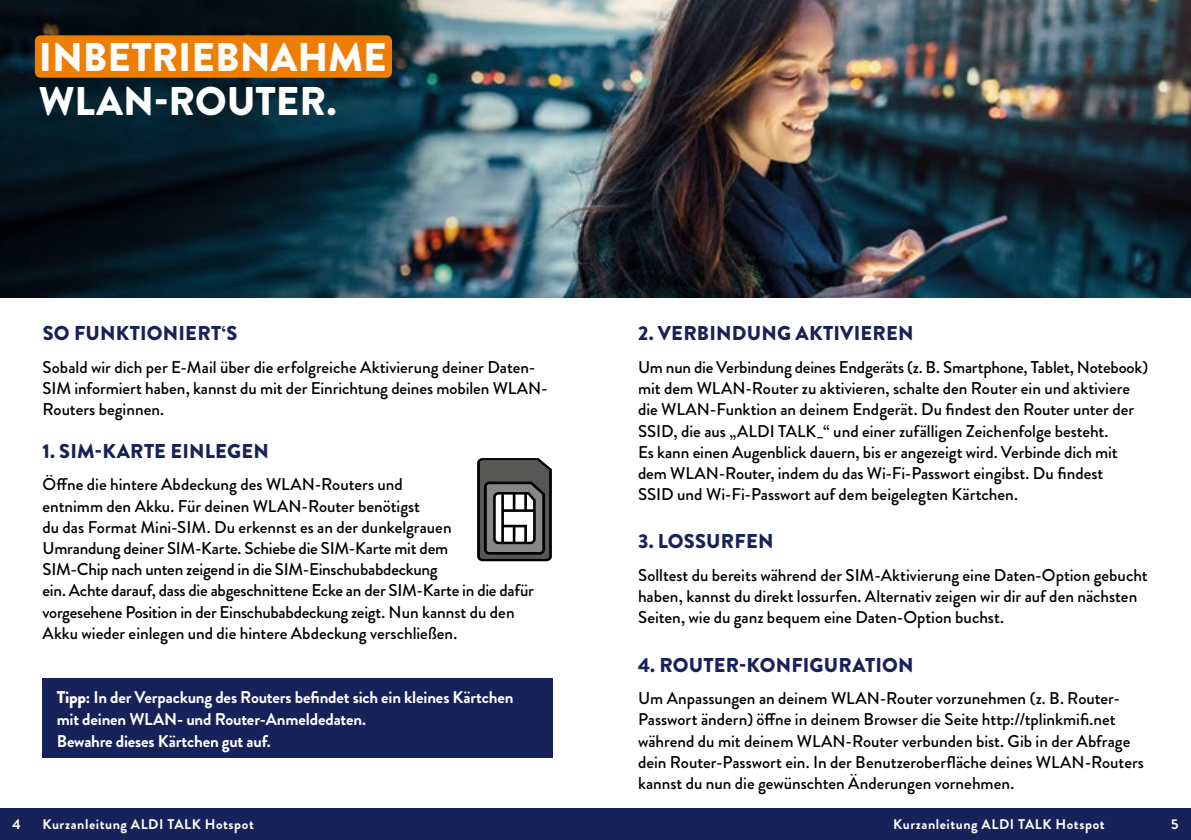
<style>
.page{position:relative;width:1191px;height:840px;background:#fff}
.page>*{position:absolute;margin:0;border:0;box-sizing:border-box;transform-origin:0 0}
.t1{font:900 40px/44px "Brandon Grotesque";color:#fff}
.t2{font:900 20px "Brandon Grotesque";letter-spacing:.01em;color:#162259}
.t3{font:500 17px/21.2px "Brandon Grotesque";color:#000}
.t4{font:700 17px/22px "Brandon Grotesque";letter-spacing:-.01em;color:#fff}
.t5{font:700 14px "Brandon Grotesque";letter-spacing:.04em;color:#fff}
.s1{font-weight:900}
</style>
<div class="page">
<div style="left:0;top:808px;width:1191px;height:31px;background:#162259"></div>
<div style="left:43px;top:678px;width:510px;height:79px;background:#162259"></div>
<img style="left:543px;top:0;width:648px;height:298px">
<img style="left:0;top:0;width:543px;height:298px">
<div style="left:35px;top:35px;width:357px;height:43px;background:#ef7d00;border-radius:6px"></div>
<svg style="left:477px;top:458px;width:75px;height:103px"></svg>
<h1 class="t1" style="left:39px;top:35px;width:349px">INBETRIEBNAHME<br>WLAN-ROUTER.</h1>
<p class="t2" style="left:43px;top:319px;width:196px">SO FUNKTIONIERT‘S</p>
<p class="t3" style="left:43px;top:356px;width:507px">Sobald wir dich per E-Mail über die erfolgreiche Aktivierung deiner Daten-<br>SIM informiert haben, kannst du mit der Einrichtung deines mobilen WLAN-<br>Routers beginnen.</p>
<p class="t2" style="left:43px;top:436px;width:228px">1. SIM-KARTE EINLEGEN</p>
<p class="t3" style="left:43px;top:474px;width:493px">Öffne die hintere Abdeckung des WLAN-Routers und<br>entnimm den Akku. Für deinen WLAN-Router benötigst<br>du das Format Mini-SIM. Du erkennst es an der dunkelgrauen Umrandung deiner SIM-Karte. Schiebe die SIM-Karte mit dem<br>SIM-Chip nach unten zeigend in die SIM-Einschubabdeckung<br>ein. Achte darauf, dass die abgeschnittene Ecke an der SIM-Karte in die dafür vorgesehene Position in der Einschubabdeckung zeigt. Nun kannst du den Akku wieder einlegen und die hintere Abdeckung verschließen.</p>
<p class="t4" style="left:57px;top:685px;width:458px"><span class="s1">Tipp:</span> In der Verpackung des Routers befindet sich ein kleines Kärtchen mit deinen WLAN- und Router-Anmeldedaten.<br>Bewahre dieses Kärtchen gut auf.</p>
<p class="t2" style="left:638px;top:319px;width:277px">2. VERBINDUNG AKTIVIEREN</p>
<p class="t3" style="left:638px;top:356px;width:512px">Um nun die Verbindung deines Endgeräts (z. B. Smartphone, Tablet, Notebook) mit dem WLAN-Router zu aktivieren, schalte den Router ein und aktiviere die WLAN-Funktion an deinem Endgerät. Du findest den Router unter der SSID, die aus „ALDI TALK_“ und einer zufälligen Zeichenfolge besteht.<br>Es kann einen Augenblick dauern, bis er angezeigt wird. Verbinde dich mit dem WLAN-Router, indem du das Wi-Fi-Passwort eingibst. Du findest<br>SSID und Wi-Fi-Passwort auf dem beigelegten Kärtchen.</p>
<p class="t2" style="left:638px;top:527px;width:137px">3. LOSSURFEN</p>
<p class="t3" style="left:638px;top:564px;width:511px">Solltest du bereits während der SIM-Aktivierung eine Daten-Option gebucht haben, kannst du direkt lossurfen. Alternativ zeigen wir dir auf den nächsten<br>Seiten, wie du ganz bequem eine Daten-Option buchst.</p>
<p class="t2" style="left:638px;top:650px;width:277px">4. ROUTER-KONFIGURATION</p>
<p class="t3" style="left:638px;top:687px;width:507px">Um Anpassungen an deinem WLAN-Router vorzunehmen (z. B. Router-Passwort ändern) öffne in deinem Browser die Seite http://tplinkmifi.net während du mit deinem WLAN-Router verbunden bist. Gib in der Abfrage dein Router-Passwort ein. In der Benutzeroberfläche deines WLAN-Routers kannst du nun die gewünschten Änderungen vornehmen.</p>
<p class="t5" style="left:12px;top:814px;width:10px">4</p>
<p class="t5" style="left:43px;top:814px;width:213px">Kurzanleitung ALDI TALK Hotspot</p>
<p class="t5" style="left:893px;top:814px;width:213px">Kurzanleitung ALDI TALK Hotspot</p>
<p class="t5" style="left:1171px;top:814px;width:9px">5</p>
</div>
